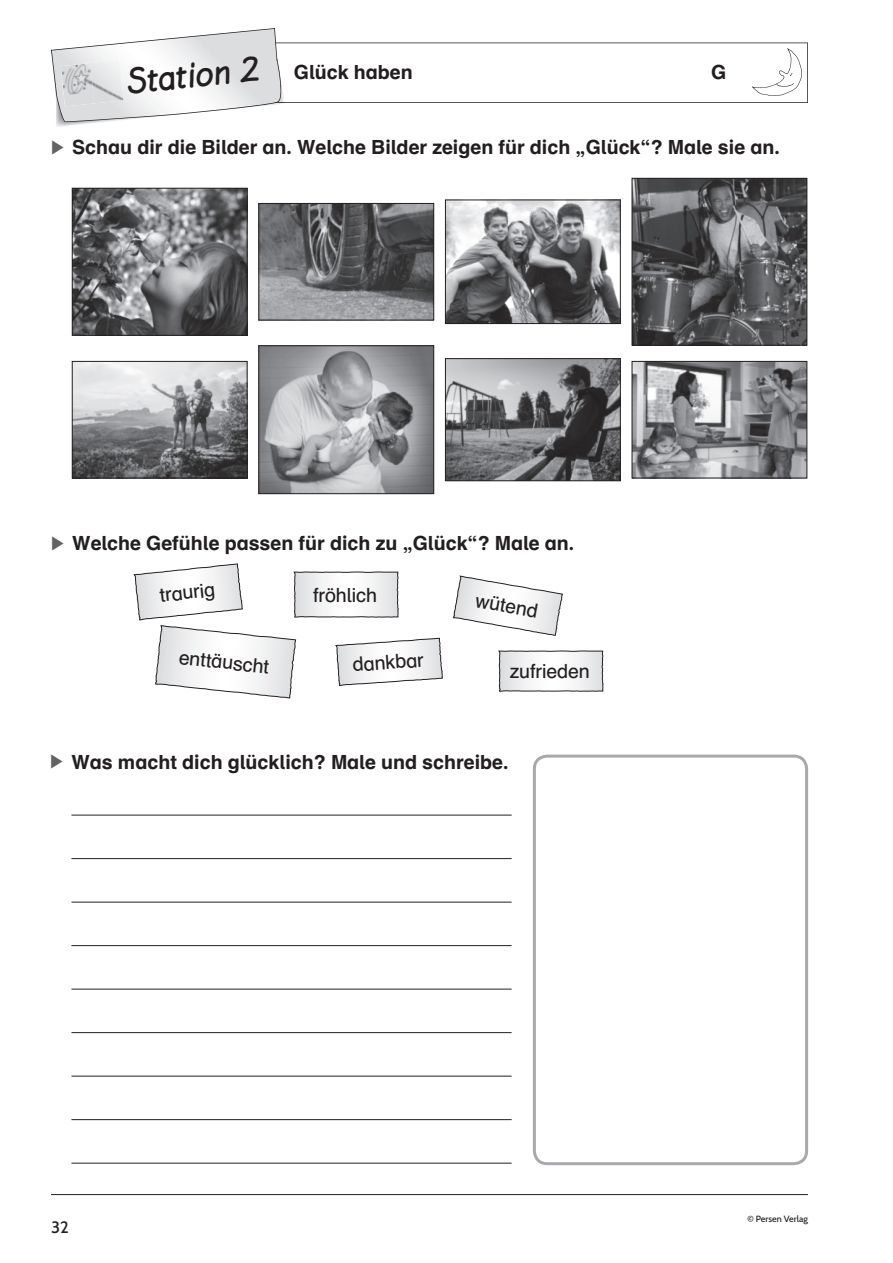
<style>
.page{position:relative;width:893px;height:1263px;background:#fff}
.page>*{position:absolute;margin:0;border:0;box-sizing:border-box;transform-origin:0 0}
.t1{font:700 39px "Lemme Script";color:#231f20}
.t2{font:700 19.5px "Auer Schulbuch";color:#231f20}
.t3{font:19.5px "Auer Schulbuch";letter-spacing:-.005em;color:#231f20}
.t4{font:500 16.5px "Cabin";color:#231f20}
.t5{font:500 9px "Cabin";color:#231f20}
.s1{color:#636366}
</style>
<div class="page">
<hr style="left:51px;top:1194px;width:757px;height:1px;background:#231f20">
<img style="left:56px;top:122px;width:43px;height:5px">
<svg style="left:51px;top:28px;width:757px;height:94px"></svg>
<img style="left:61px;top:63px;width:33px;height:43px">
<img style="left:90px;top:60px;width:34px;height:43px">
<img style="left:753px;top:49px;width:48px;height:47px">
<hr style="left:71px;top:815px;width:441px;height:1px;background:#231f20">
<hr style="left:71px;top:858px;width:441px;height:1px;background:#231f20">
<hr style="left:71px;top:902px;width:441px;height:1px;background:#231f20">
<hr style="left:71px;top:945px;width:441px;height:1px;background:#231f20">
<hr style="left:71px;top:989px;width:441px;height:1px;background:#231f20">
<hr style="left:71px;top:1032px;width:441px;height:1px;background:#231f20">
<hr style="left:71px;top:1076px;width:441px;height:1px;background:#231f20">
<hr style="left:71px;top:1119px;width:441px;height:1px;background:#231f20">
<hr style="left:71px;top:1163px;width:441px;height:1px;background:#231f20">
<svg style="left:453px;top:576px;width:110px;height:60px"></svg>
<svg style="left:134px;top:564px;width:309px;height:135px"></svg>
<svg style="left:498px;top:650px;width:106px;height:42px"></svg>
<img style="left:74px;top:363px;width:171px;height:113px">
<div style="left:72px;top:361px;width:175px;height:117px;border:1px solid #231f20"></div>
<img style="left:261px;top:348px;width:171px;height:144px">
<div style="left:259px;top:346px;width:175px;height:148px;border:1px solid #231f20"></div>
<img style="left:447px;top:360px;width:171px;height:119px">
<div style="left:445px;top:358px;width:175px;height:123px;border:1px solid #231f20"></div>
<img style="left:634px;top:363px;width:171px;height:113px">
<div style="left:632px;top:361px;width:175px;height:117px;border:1px solid #231f20"></div>
<img style="left:74px;top:190px;width:171px;height:143px">
<div style="left:72px;top:188px;width:175px;height:147px;border:1px solid #231f20"></div>
<img style="left:261px;top:205px;width:171px;height:113px">
<div style="left:259px;top:203px;width:175px;height:117px;border:1px solid #231f20"></div>
<img style="left:447px;top:202px;width:171px;height:120px">
<div style="left:445px;top:200px;width:175px;height:124px;border:1px solid #231f20"></div>
<img style="left:634px;top:180px;width:171px;height:163px">
<div style="left:632px;top:178px;width:175px;height:167px;border:1px solid #231f20"></div>
<div style="left:533px;top:755px;width:275px;height:410px;border:3px solid #a8a9ad;border-radius:13px"></div>
<h1 class="t1" style="left:127px;top:68px;width:134px;rotate:-6deg">Station 2</h1>
<p class="t2" style="left:294px;top:65px;width:120px">Glück haben</p>
<p class="t2" style="left:711px;top:65px;width:17px">G</p>
<p class="t2" style="left:51px;top:140px;width:730px"><span class="s1">▶</span> Schau dir die Bilder an. Welche Bilder zeigen für dich „Glück“? Male sie an.</p>
<p class="t2" style="left:51px;top:536px;width:525px"><span class="s1">▶</span> Welche Gefühle passen für dich zu „Glück“? Male an.</p>
<p class="t3" style="left:159px;top:588px;width:57px;rotate:-6deg">traurig</p>
<p class="t3" style="left:313px;top:587px;width:66px">fröhlich</p>
<p class="t3" style="left:477px;top:593px;width:65px;rotate:10deg">wütend</p>
<p class="t3" style="left:180px;top:650px;width:92px;rotate:6deg">enttäuscht</p>
<p class="t3" style="left:352px;top:657px;width:73px;rotate:-4deg">dankbar</p>
<p class="t3" style="left:510px;top:664px;width:82px">zufrieden</p>
<p class="t2" style="left:50px;top:754px;width:460px"><span class="s1">▶</span> Was macht dich glücklich? Male und schreibe.</p>
<p class="t4" style="left:51px;top:1221px;width:19px">32</p>
<p class="t5" style="left:747px;top:1215px;width:62px">© Persen Verlag</p>
</div>
